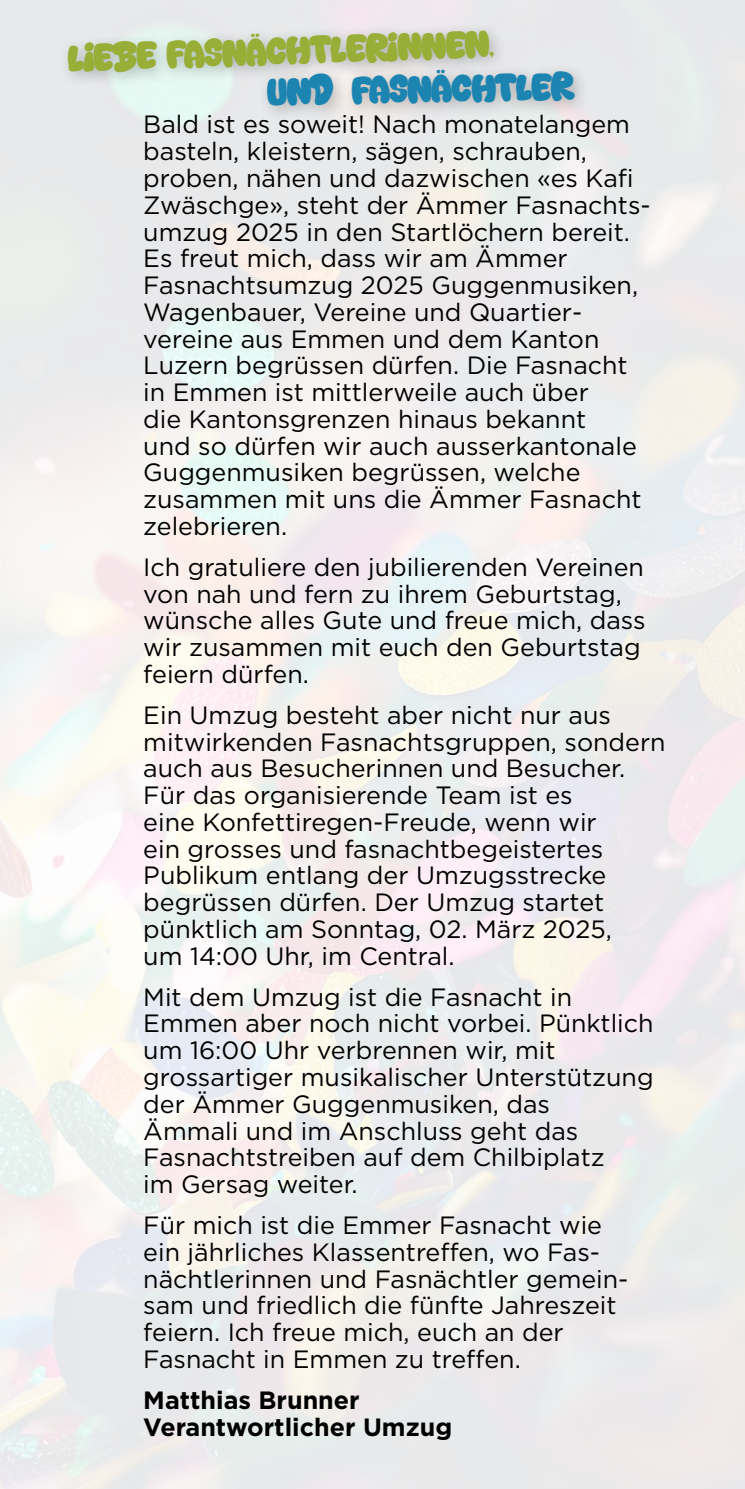
<style>
.page{position:relative;width:745px;height:1489px;background:#fff}
.page>*{position:absolute;margin:0;border:0;box-sizing:border-box;transform-origin:0 0}
.t1{font:37.5px "Back Wild";color:#98ae36}
.t2{font:37.5px "Back Wild";color:#1c84b1}
.t3{font:25px/26.8px "Gotham";color:#000}
.t4{font:700 25px/26.8px "Gotham";color:#000}
</style>
<div class="page">
<img style="left:0;top:0;width:1px;height:1488px">
<div style="left:257px;top:60px;width:334px;height:62px;background:#000;opacity:.22"></div>
<div style="left:59px;top:21px;width:450px;height:68px;background:#000;opacity:.22"></div>
<h1 class="t1" style="left:67px;top:36px;width:426px;rotate:-2deg">Liebe Fasnächtlerinnen,</h1>
<h1 class="t2" style="left:267px;top:69px;width:309px;rotate:-1deg">und Fasnächtler</h1>
<p class="t3" style="left:143px;top:111px;width:508px">Bald ist es soweit! Nach monatelangem basteln, kleistern, sägen, schrauben, proben, nähen und dazwischen «es Kafi Zwäschge», steht der Ämmer Fasnachts&shy;umzug 2025 in den Startlöchern bereit.<br>Es freut mich, dass wir am Ämmer Fasnachtsumzug 2025 Guggenmusiken, Wagenbauer, Vereine und Quartier&shy;vereine aus Emmen und dem Kanton Luzern begrüssen dürfen. Die Fasnacht in Emmen ist mittlerweile auch über<br>die Kantonsgrenzen hinaus bekannt<br>und so dürfen wir auch ausserkantonale Guggenmusiken begrüssen, welche zusammen mit uns die Ämmer Fasnacht zelebrieren.</p>
<p class="t3" style="left:143px;top:553px;width:503px">Ich gratuliere den jubilierenden Vereinen von nah und fern zu ihrem Geburtstag, wünsche alles Gute und freue mich, dass wir zusammen mit euch den Geburtstag feiern dürfen.</p>
<p class="t3" style="left:143px;top:701px;width:523px">Ein Umzug besteht aber nicht nur aus mitwirkenden Fasnachtsgruppen, sondern auch aus Besucherinnen und Besucher.<br>Für das organisierende Team ist es<br>eine Konfettiregen-Freude, wenn wir<br>ein grosses und fasnachtbegeistertes Publikum entlang der Umzugsstrecke begrüssen dürfen. Der Umzug startet pünktlich am Sonntag, 02. März 2025,<br>um 14:00 Uhr, im Central.</p>
<p class="t3" style="left:143px;top:982px;width:511px">Mit dem Umzug ist die Fasnacht in Emmen aber noch nicht vorbei. Pünktlich um 16:00 Uhr verbrennen wir, mit grossartiger musikalischer Unterstützung der Ämmer Guggenmusiken, das<br>Ämmali und im Anschluss geht das Fasnachtstreiben auf dem Chilbiplatz<br>im Gersag weiter.</p>
<p class="t3" style="left:143px;top:1211px;width:486px">Für mich ist die Emmer Fasnacht wie ein jährliches Klassentreffen, wo Fas&shy;nächtlerinnen und Fasnächtler gemein&shy;sam und friedlich die fünfte Jahreszeit feiern. Ich freue mich, euch an der Fasnacht in Emmen zu treffen.</p>
<p class="t4" style="left:143px;top:1386px;width:310px">Matthias Brunner<br>Verantwortlicher Umzug</p>
</div>
